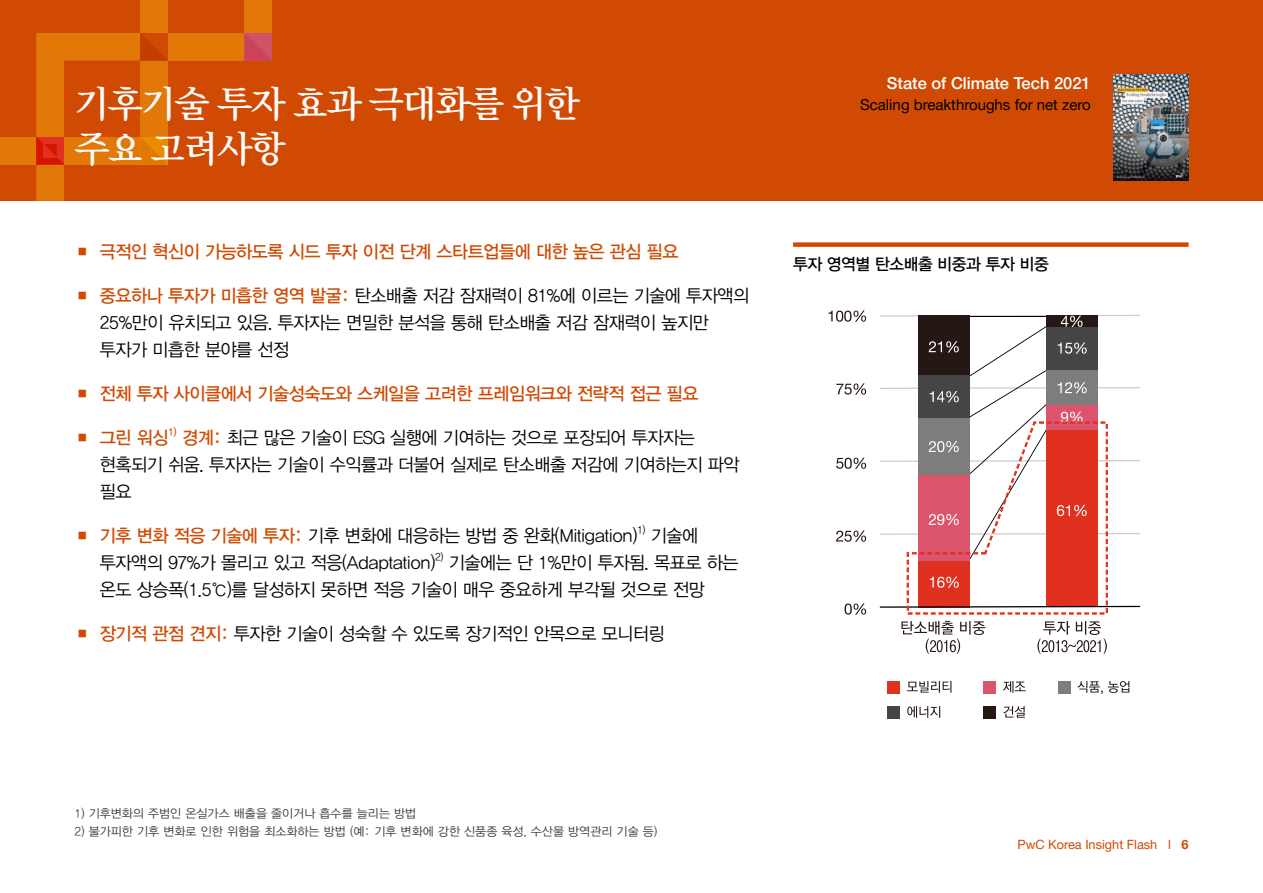
<style>
.page{position:relative;width:1263px;height:893px;background:#fff}
.page>*{position:absolute;margin:0;border:0;box-sizing:border-box;transform-origin:0 0}
.t1{font:37.5px/45px "YDVY Mj O44";letter-spacing:-.05em;color:#fff}
.t2{font:18px/27px "YDVYGO32";letter-spacing:-.025em;color:#000}
.t3{font:18px "YDVYGO33";letter-spacing:-.025em;color:#d14a03}
.t4{font:18px "YDVYGO32";color:#000}
.t5{font:500 16.5px "Helvetica Neue LT Pro";color:#fff}
.t6{font:16.5px "YDVYGO33";letter-spacing:-.025em;color:#000}
.t7{font:15px "Helvetica Neue LT Pro";color:#000}
.t8{font:12.75px "Helvetica Neue LT Pro";color:#d14a03}
.t9{font:12px "YDVYGO32";color:#3b3b3b}
.t10{font:10.5px "YDVYGO32";color:#000}
.t11{font:10.5px "YDVYGO33";color:#d14a03}
.s1{font-family:"YDVYGO32"}
.s2{color:#d14a03}
.s3{font-family:"YDVYGO33";color:#d14a03}
.s4{font-weight:700}
</style>
<div class="page">
<div style="left:0;top:0;width:1263px;height:201px;background:#d14a03"></div>
<div style="left:168px;top:33px;width:76px;height:28px;background:#e17808"></div>
<div style="left:244px;top:0;width:28px;height:33px;background:#e17808"></div>
<div style="left:140px;top:0;width:28px;height:137px;background:#e17808"></div>
<div style="left:0;top:137px;width:140px;height:27px;background:#e17808"></div>
<div style="left:244px;top:33px;width:28px;height:28px;background:linear-gradient(to right,#cc4158,#cf5165)"></div>
<svg style="left:36px;top:33px;width:132px;height:168px"></svg>
<img style="left:1114px;top:74px;width:74px;height:106px">
<svg style="left:828px;top:310px;width:38px;height:12px"></svg>
<svg style="left:901px;top:621px;width:84px;height:33px"></svg>
<svg style="left:1037px;top:621px;width:70px;height:33px"></svg>
<svg style="left:836px;top:383px;width:30px;height:12px"></svg>
<svg style="left:836px;top:457px;width:30px;height:12px"></svg>
<svg style="left:836px;top:530px;width:30px;height:12px"></svg>
<svg style="left:844px;top:603px;width:22px;height:12px"></svg>
<svg style="left:907px;top:681px;width:44px;height:12px"></svg>
<div style="left:887px;top:681px;width:12px;height:12px;background:#e0301f"></div>
<svg style="left:1003px;top:681px;width:22px;height:12px"></svg>
<div style="left:984px;top:681px;width:12px;height:12px;background:#db546b"></div>
<svg style="left:1077px;top:681px;width:52px;height:13px"></svg>
<div style="left:1058px;top:681px;width:12px;height:12px;background:#7d7d7d"></div>
<svg style="left:907px;top:706px;width:33px;height:12px"></svg>
<div style="left:887px;top:706px;width:12px;height:12px;background:#454545"></div>
<svg style="left:1003px;top:706px;width:22px;height:12px"></svg>
<div style="left:984px;top:706px;width:12px;height:12px;background:#241714"></div>
<svg style="left:880px;top:315px;width:260px;height:299px"></svg>
<div style="left:793px;top:242px;width:395px;height:5px;background:#d14a03"></div>
<h1 class="t1" style="left:74px;top:79px;width:507px">기후기술 투자 효과 극대화를 위한 주요 고려사항</h1>
<p class="t3" style="left:74px;top:239px;width:606px"><span class="s1">■</span> 극적인 혁신이 가능하도록 시드 투자 이전 단계 스타트업들에 대한 높은 관심 필요</p>
<p class="t2" style="left:100px;top:281px;width:651px;text-indent:-26px"><span class="s2">■</span> <span class="s3">중요하나 투자가 미흡한 영역 발굴:</span> 탄소배출 저감 잠재력이 81%에 이르는 기술에 투자액의<br>25%만이 유치되고 있음. 투자자는 면밀한 분석을 통해 탄소배출 저감 잠재력이 높지만 투자가 미흡한 분야를 선정</p>
<p class="t3" style="left:74px;top:381px;width:625px"><span class="s1">■</span> 전체 투자 사이클에서 기술성숙도와 스케일을 고려한 프레임워크와 전략적 접근 필요</p>
<p class="t3" style="left:74px;top:425px;width:96px"><span class="s1">■</span> 그린 워싱</p>
<p class="t11" style="left:168px;top:424px;width:10px">1)</p>
<p class="t2" style="left:100px;top:423px;width:641px;text-indent:82px"><span class="s3">경계:</span> 최근 많은 기술이 ESG 실행에 기여하는 것으로 포장되어 투자자는 현혹되기 쉬움. 투자자는 기술이 수익률과 더불어 실제로 탄소배출 저감에 기여하는지 파악 필요</p>
<p class="t4" style="left:74px;top:523px;width:565px"><span class="s2">■</span> <span class="s3">기후 변화 적응 기술에 투자:</span> 기후 변화에 대응하는 방법 중 완화(Mitigation)</p>
<p class="t10" style="left:637px;top:522px;width:10px">1)</p>
<p class="t2" style="left:651px;top:521px;width:49px">기술에</p>
<p class="t4" style="left:100px;top:550px;width:337px">투자액의 97%가 몰리고 있고 적응(Adaptation)</p>
<p class="t10" style="left:435px;top:549px;width:10px">2)</p>
<p class="t2" style="left:100px;top:548px;width:640px;text-indent:349px">기술에는 단 1%만이 투자됨. 목표로 하는 온도 상승폭(1.5℃)를 달성하지 못하면 적응 기술이 매우 중요하게 부각될 것으로 전망</p>
<p class="t2" style="left:74px;top:619px;width:592px"><span class="s2">■</span> <span class="s3">장기적 관점 견지:</span> 투자한 기술이 성숙할 수 있도록 장기적인 안목으로 모니터링</p>
<p class="t5" style="left:887px;top:73px;width:205px">State of Climate Tech 2021</p>
<p class="t7" style="left:860px;top:95px;width:232px">Scaling breakthroughs for net zero</p>
<p class="t6" style="left:793px;top:253px;width:257px">투자 영역별 탄소배출 비중과 투자 비중</p>
<p class="t9" style="left:74px;top:806px;width:343px">1) 기후변화의 주범인 온실가스 배출을 줄이거나 흡수를 늘리는 방법</p>
<p class="t9" style="left:74px;top:824px;width:584px">2) 불가피한 기후 변화로 인한 위험을 최소화하는 방법 (예: 기후 변화에 강한 신품종 육성, 수산물 방역관리 기술 등)</p>
<p class="t8" style="left:1017px;top:836px;width:172px">PwC Korea Insight Flash l <span class="s4">6</span></p>
</div>
